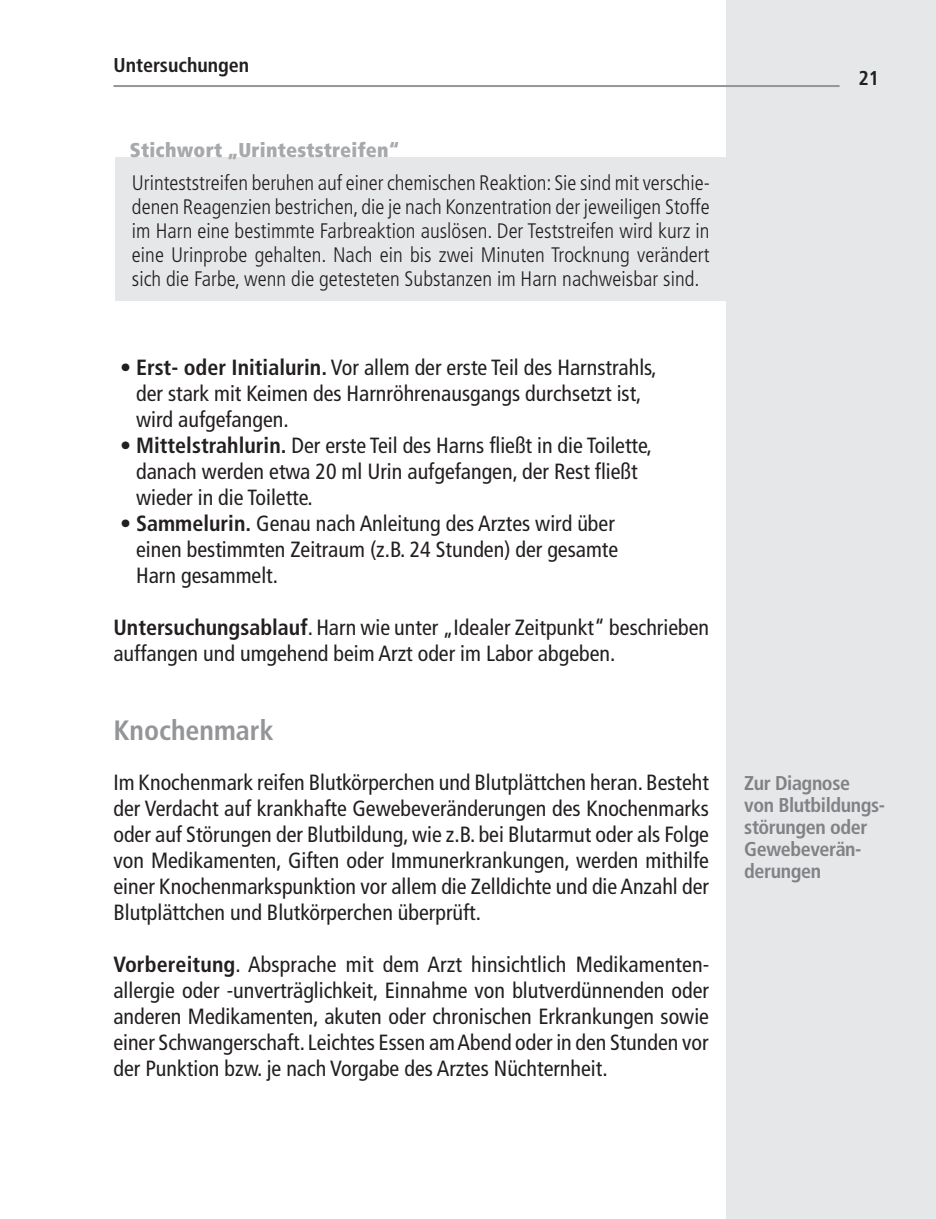
<style>
.page{position:relative;width:936px;height:1219px;background:#fff}
.page>*{position:absolute;margin:0;border:0;box-sizing:border-box;transform-origin:0 0}
.t1{font:700 condensed 28px "Frutiger LT Std";color:#939598}
.t2{font:condensed 22px/26px "Frutiger LT Std";color:#231f20}
.t3{font:300 condensed 21px/24px "Frutiger LT Std";color:#231f20;text-align:justify}
.t4{font:700 condensed 20px/22px "Frutiger LT Std";letter-spacing:-.02em;color:#808285}
.t5{font:900 condensed 20px "Frutiger LT Std";letter-spacing:.01em;color:#a8a9ad}
.t6{font:700 condensed 20px "Frutiger LT Std";color:#231f20}
.s1{font-weight:700}
</style>
<div class="page">
<div style="left:726px;top:0;width:209px;height:1219px;background:#e6e7e9"></div>
<hr style="left:113px;top:85px;width:726px;height:2px;background:#939598">
<div style="left:115px;top:157px;width:611px;height:143px;background:#e6e7e9"></div>
<p class="t6" style="left:113px;top:53px;width:137px">Untersuchungen</p>
<p class="t5" style="left:130px;top:138px;width:271px">Stichwort „Urinteststreifen“</p>
<p class="t3" style="left:132px;top:171px;width:579px">Urinteststreifen beruhen auf einer chemischen Reaktion: Sie sind mit verschie&shy;denen Reagenzien bestrichen, die je nach Konzentration der jeweiligen Stoffe im Harn eine bestimmte Farbreaktion auslösen. Der Teststreifen wird kurz in eine Urinprobe gehalten. Nach ein bis zwei Minuten Trocknung verändert sich die Farbe, wenn die getesteten Substanzen im Harn nachweisbar sind.</p>
<p class="t2" style="left:136px;top:355px;width:522px;text-indent:-16px">• <span class="s1">Erst- oder Initialurin.</span> Vor allem der erste Teil des Harnstrahls, der stark mit Keimen des Harnröhrenausgangs durchsetzt ist, wird aufgefangen.</p>
<p class="t2" style="left:136px;top:433px;width:517px;text-indent:-16px">• <span class="s1">Mittelstrahlurin.</span> Der erste Teil des Harns fließt in die Toilette, danach werden etwa 20 ml Urin aufgefangen, der Rest fließt wieder in die Toilette.</p>
<p class="t2" style="left:136px;top:510px;width:483px;text-indent:-16px">• <span class="s1">Sammelurin.</span> Genau nach Anleitung des Arztes wird über einen bestimmten Zeitraum (z.B. 24 Stunden) der gesamte<br>Harn gesammelt.</p>
<p class="t2" style="left:113px;top:614px;width:597px"><span class="s1">Untersuchungsablauf</span>. Harn wie unter „Idealer Zeitpunkt“ beschrieben auffangen und umgehend beim Arzt oder im Labor abgeben.</p>
<p class="t1" style="left:113px;top:714px;width:162px">Knochenmark</p>
<p class="t2" style="left:113px;top:770px;width:597px;text-align:justify">Im Knochenmark reifen Blutkörperchen und Blutplättchen heran. Besteht der Verdacht auf krankhafte Gewebeveränderungen des Knochenmarks oder auf Störungen der Blutbildung, wie z.B. bei Blutarmut oder als Folge von Medikamenten, Giften oder Immunerkrankungen, werden mithilfe einer Knochenmarkspunktion vor allem die Zelldichte und die Anzahl der Blutplättchen und Blutkörperchen überprüft.</p>
<p class="t2" style="left:113px;top:951px;width:597px;text-align:justify"><span class="s1">Vorbereitung</span>. Absprache mit dem Arzt hinsichtlich Medikamenten&shy;allergie oder -unverträglichkeit, Einnahme von blutverdünnenden oder anderen Medikamenten, akuten oder chronischen Erkrankungen sowie einer Schwangerschaft. Leichtes Essen am Abend oder in den Stunden vor der Punktion bzw. je nach Vorgabe des Arztes Nüchternheit.</p>
<p class="t6" style="left:858px;top:66px;width:22px">21</p>
<p class="t4" style="left:744px;top:772px;width:142px">Zur Diagnose<br>von Blutbildungs&shy;störungen oder<br>Gewebeverän&shy;derungen</p>
</div>
